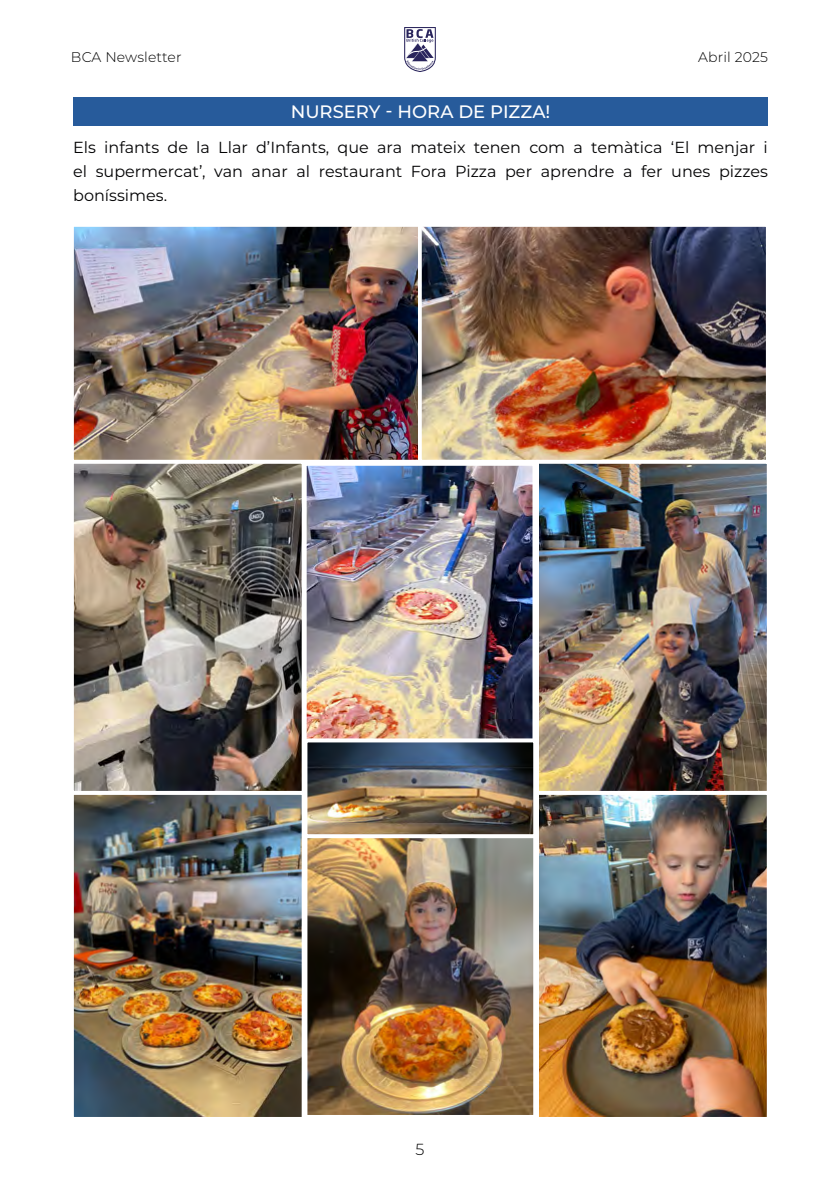
<style>
.page{position:relative;width:840px;height:1191px;background:#fff}
.page>*{position:absolute;margin:0;border:0;box-sizing:border-box;transform-origin:0 0}
.t1{font:500 18px "Montserrat";color:#fff}
.t2{font:16px/24px "Montserrat";color:#020203;text-align:justify}
.t3{font:300 16px "Montserrat";color:#000}
.t4{font:300 14px "Montserrat";letter-spacing:.01em;color:#000}
</style>
<div class="page">
<svg style="left:404px;top:27px;width:31px;height:45px"></svg>
<img style="left:539px;top:796px;width:226px;height:320px">
<div style="left:536px;top:793px;width:232px;height:326px;border:2px solid #fff"></div>
<img style="left:75px;top:228px;width:689px;height:231px">
<div style="left:72px;top:225px;width:348px;height:237px;border:2px solid #fff"></div>
<div style="left:419px;top:225px;width:348px;height:237px;border:2px solid #fff"></div>
<img style="left:75px;top:796px;width:225px;height:320px">
<div style="left:72px;top:793px;width:231px;height:326px;border:2px solid #fff"></div>
<img style="left:539px;top:465px;width:226px;height:325px">
<div style="left:536px;top:462px;width:232px;height:331px;border:2px solid #fff"></div>
<img style="left:307px;top:467px;width:224px;height:271px">
<div style="left:302px;top:462px;width:234px;height:306px;border:4px solid #fff"></div>
<img style="left:308px;top:838px;width:224px;height:276px">
<div style="left:303px;top:829px;width:234px;height:290px;border:4px solid #fff"></div>
<img style="left:75px;top:465px;width:225px;height:325px">
<div style="left:72px;top:462px;width:231px;height:331px;border:2px solid #fff"></div>
<div style="left:73px;top:97px;width:694px;height:29px;background:#275b9b"></div>
<img style="left:308px;top:743px;width:224px;height:90px">
<div style="left:303px;top:738px;width:234px;height:100px;border:4px solid #fff"></div>
<p class="t4" style="left:71px;top:48px;width:112px">BCA Newsletter</p>
<p class="t4" style="left:697px;top:48px;width:71px">Abril 2025</p>
<p class="t1" style="left:290px;top:99px;width:261px">NURSERY - HORA DE PIZZA!</p>
<p class="t2" style="left:73px;top:135px;width:696px">Els infants de la Llar d’Infants, que ara mateix tenen com a temàtica ‘El menjar i el supermercat’, van anar al restaurant Fora Pizza per aprendre a fer unes pizzes boníssimes.</p>
<p class="t3" style="left:415px;top:1138px;width:10px">5</p>
</div>
